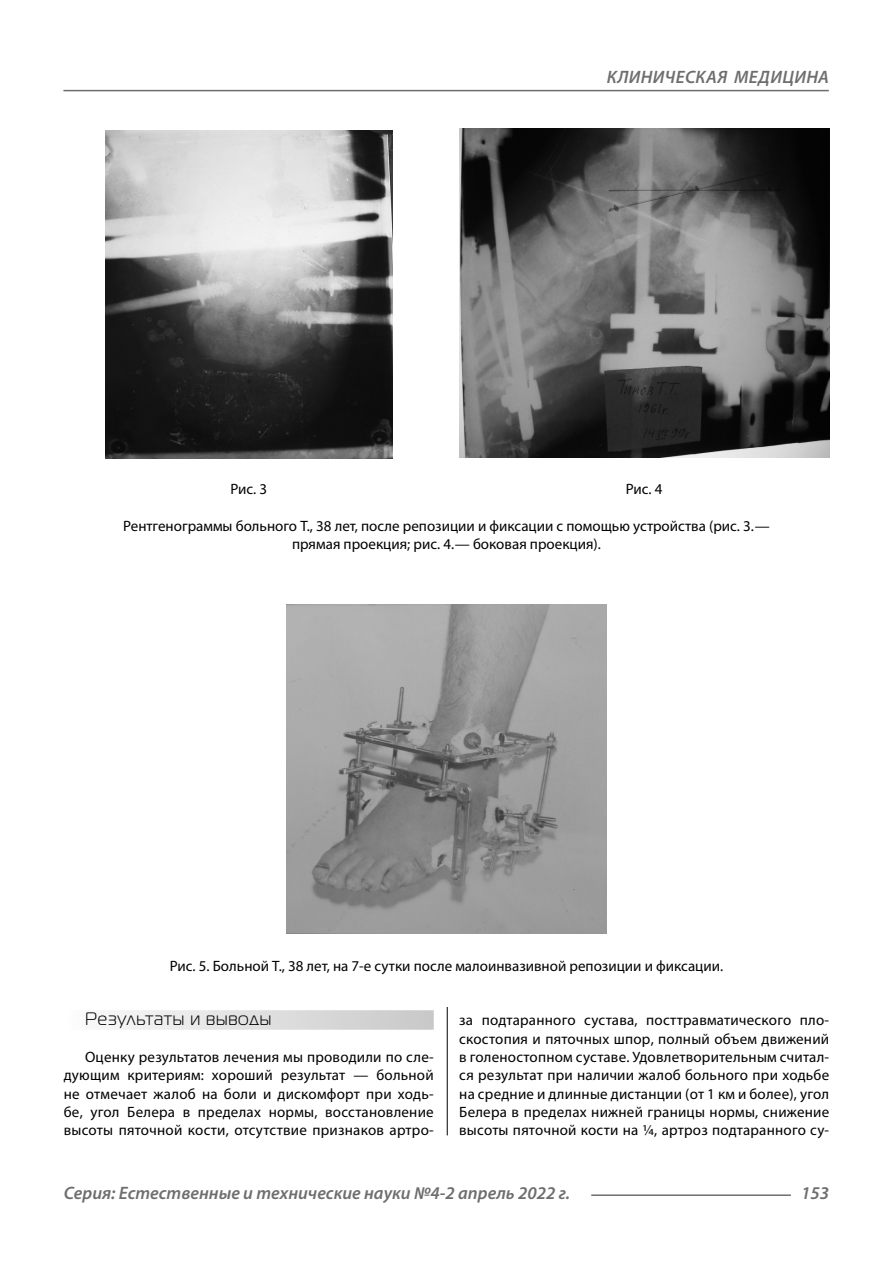
<style>
.page{position:relative;width:893px;height:1263px;background:#fff}
.page>*{position:absolute;margin:0;border:0;box-sizing:border-box;transform-origin:0 0}
.t1{font:italic 600 18px "Myriad Pro";color:#6e6e6e}
.Subheader{font:18px "Magistral C";letter-spacing:.05em;color:#000}
.Normal{font:15px/18.3px "Myriad Pro";letter-spacing:.015em;color:#000;text-align:justify}
.podpis{font:15px/18.3px "Myriad Pro";color:#000;text-align:center}
</style>
<div class="page">
<hr style="left:447px;top:604px;width:1px;height:531px;background:#000">
<div style="left:64px;top:1010px;width:370px;height:20px;background:linear-gradient(to right,#fcfcfc,#c8c8c8)"></div>
<img style="left:105px;top:131px;width:287px;height:328px">
<img style="left:459px;top:128px;width:370px;height:329px">
<img style="left:286px;top:604px;width:321px;height:330px">
<hr style="left:591px;top:1194px;width:200px;height:2px;background:#6e6e6e">
<hr style="left:63px;top:90px;width:766px;height:1px;background:#6e6e6e">
<p class="t1" style="left:607px;top:66px;width:23px">Клиническая</p>
<p class="t1" style="left:734px;top:66px;width:13px">меди</p>
<p class="t1" style="left:782px;top:66px;width:25px">цина</p>
<p class="podpis" style="left:230px;top:480px;width:38px">Рис. 3</p>
<p class="podpis" style="left:626px;top:480px;width:38px">Рис. 4</p>
<p class="podpis" style="left:123px;top:516px;width:648px">Рентгенограммы больного Т., 38 лет, после репозиции и фиксации с помощью устройства (рис. 3.— прямая проекция; рис. 4.— боковая проекция).</p>
<p class="podpis" style="left:170px;top:956px;width:555px">Рис. 5. Больной Т., 38 лет, на 7-е сутки после малоинвазивной репозиции и фиксации.</p>
<p class="Subheader" style="left:85px;top:1010px;width:188px">Результаты и выводы</p>
<p class="Normal" style="left:64px;top:1048px;width:371px;text-indent:21px">Оценку результатов лечения мы проводили по сле&shy;дующим критериям: хороший результат — больной не отмечает жалоб на боли и дискомфорт при ходь&shy;бе, угол Белера в пределах нормы, восстановление высоты пяточной кости, отсутствие признаков артро-</p>
<p class="Normal" style="left:459px;top:1011px;width:371px">за подтаранного сустава, посттравматического пло&shy;скостопия и пяточных шпор, полный объем движений в голеностопном суставе. Удовлетворительным считал&shy;ся результат при наличии жалоб больного при ходьбе на средние и длинные дистанции (от 1 км и более), угол Белера в пределах нижней границы нормы, снижение высоты пяточной кости на ¼, артроз подтаранного су-</p>
<p class="t1" style="left:64px;top:1182px;width:508px">Серия: Естественные и технические науки №4-2 апрель 2022 г.</p>
<p class="t1" style="left:801px;top:1182px;width:30px">153</p>
</div>
